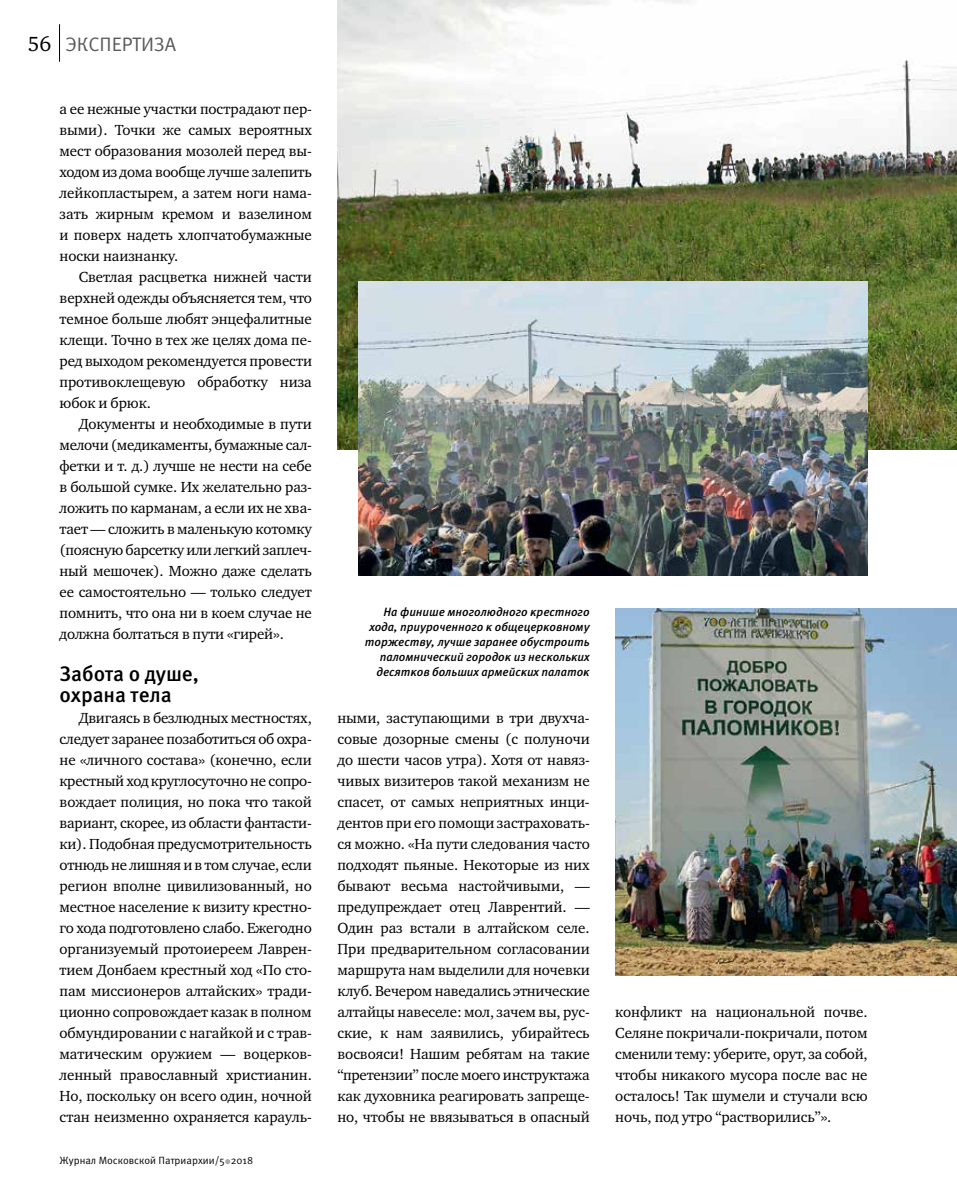
<style>
.page{position:relative;width:957px;height:1191px;background:#fff}
.page>*{position:absolute;margin:0;border:0;box-sizing:border-box;transform-origin:0 0}
.t1{font:500 21px/21px "Meta Pro";letter-spacing:-.005em;color:#000}
.t2{font:19.5px "Meta Pro";letter-spacing:-.005em;color:#58595b}
.t3{font:15px/21px "Charter ITC";letter-spacing:-.005em;color:#000;text-align:justify}
.t4{font:italic 500 12px/15px "Meta Pro";letter-spacing:-.005em;color:#000;text-align:right}
.t5{font:10.5px "Meta Pro";color:#000}
.s1{font-family:"Charter ITC";font-size:21px;color:#000}
</style>
<div class="page">
<hr style="left:59px;top:24px;width:1px;height:38px;background:#000">
<svg style="left:225px;top:1159px;width:5px;height:5px"></svg>
<img style="left:338px;top:0;width:619px;height:450px">
<img style="left:359px;top:282px;width:508px;height:294px">
<img style="left:615px;top:608px;width:342px;height:367px">
<h2 class="t2" style="left:28px;top:32px;width:150px"><span class="s1">56</span> ЭКСПЕРТИЗА</h2>
<p class="t3" style="left:60px;top:98px;width:254px">а ее нежные участки пострадают пер&shy;выми). Точки же самых вероятных мест образования мозолей перед вы&shy;ходом из дома вообще лучше залепить лейкопластырем, а затем ноги нама&shy;зать жирным кремом и вазелином и поверх надеть хлопчатобумажные носки наизнанку.</p>
<p class="t3" style="left:60px;top:266px;width:254px;text-indent:19px">Светлая расцветка нижней части верхней одежды объясняется тем, что темное больше любят энцефалитные клещи. Точно в тех же целях дома пе&shy;ред выходом рекомендуется провести противоклещевую обработку низа юбок и брюк.</p>
<p class="t3" style="left:60px;top:413px;width:254px;text-indent:19px">Документы и необходимые в пути мелочи (медикаменты, бумажные сал&shy;фетки и т. д.) лучше не нести на себе в большой сумке. Их желательно раз&shy;ложить по карманам, а если их не хва&shy;тает — сложить в маленькую котомку (поясную барсетку или легкий заплеч&shy;ный мешочек). Можно даже сделать ее самостоятельно — только следует помнить, что она ни в коем случае не должна болтаться в пути «гирей».</p>
<h1 class="t1" style="left:60px;top:664px;width:141px">Забота о душе, охрана тела</h1>
<p class="t3" style="left:60px;top:707px;width:254px;text-indent:19px">Двигаясь в безлюдных местностях, следует заранее позаботиться об охра&shy;не «личного состава» (конечно, если крестный ход круглосуточно не сопро&shy;вождает полиция, но пока что такой вариант, скорее, из области фантасти&shy;ки). Подобная предусмотрительность отнюдь не лишняя и в том случае, если регион вполне цивилизованный, но местное население к визиту крестно&shy;го хода подготовлено слабо. Ежегодно организуемый протоиереем Лаврен&shy;тием Донбаем крестный ход «По сто&shy;пам миссионеров алтайских» тради&shy;ционно сопровождает казак в полном обмундировании с нагайкой и с трав&shy;матическим оружием — воцерков&shy;ленный православный христианин.<br>Но, поскольку он всего один, ночной стан неизменно охраняется карауль-</p>
<p class="t3" style="left:337px;top:707px;width:254px">ными, заступающими в три двухча&shy;совые дозорные смены (с полуночи до шести часов утра). Хотя от навяз&shy;чивых визитеров такой механизм не спасет, от самых неприятных инци&shy;дентов при его помощи застраховать&shy;ся можно. «На пути следования часто подходят пьяные. Некоторые из них бывают весьма настойчивыми, — предупреждает отец Лаврентий. — Один раз встали в алтайском селе.<br>При предварительном согласовании маршрута нам выделили для ночевки клуб. Вечером наведались этнические алтайцы навеселе: мол, зачем вы, рус&shy;ские, к нам заявились, убирайтесь восвояси! Нашим ребятам на такие “претензии” после моего инструктажа как духовника реагировать запреще&shy;но, чтобы не ввязываться в опасный</p>
<p class="t4" style="left:365px;top:604px;width:226px">На финише многолюдного крестного хода, приуроченного к общецерковному торжеству, лучше заранее обустроить паломнический городок из нескольких десятков больших армейских палаток</p>
<p class="t5" style="left:60px;top:1153px;width:195px">Журнал Московской Патриархии/5 2018</p>
<p class="t3" style="left:615px;top:1001px;width:254px">конфликт на национальной почве.<br>Селяне покричали-покричали, потом сменили тему: уберите, орут, за собой, чтобы никакого мусора после вас не осталось! Так шумели и стучали всю ночь, под утро “растворились”».</p>
</div>
